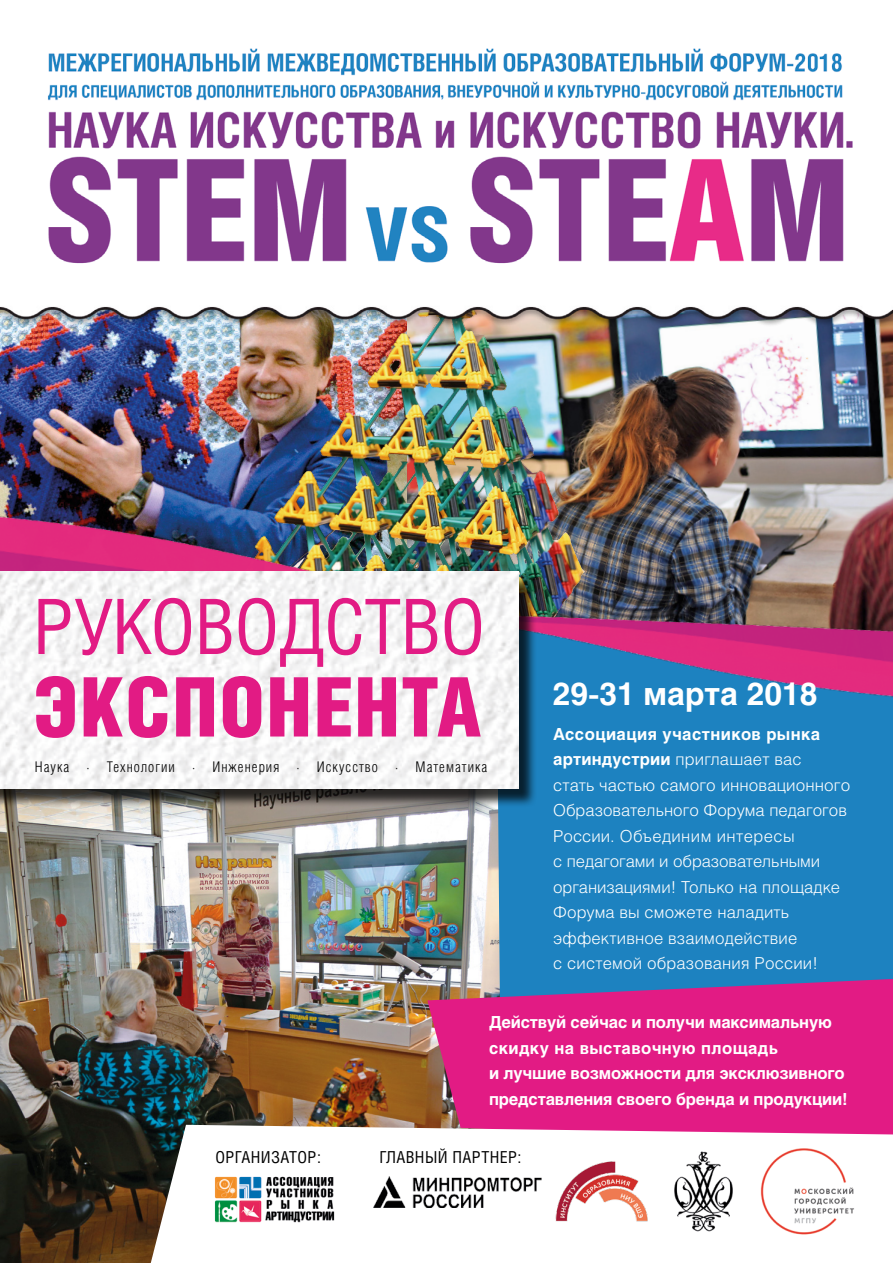
<style>
.page{position:relative;width:893px;height:1263px;background:#fff}
.page>*{position:absolute;margin:0;border:0;box-sizing:border-box;transform-origin:0 0}
.t1{font:900 82.5px "Helios Cond";letter-spacing:.015em;color:#e21b84}
.t2{font:76.5px "Helios Cond";letter-spacing:-.01em;color:#e21b84}
.t3{font:700 31.5px "Helios";color:#fff}
.t4{font:300 16.5px/25.5px "Helios";letter-spacing:.005em;color:#fff}
.t5{font:700 16.5px/25.5px "Helios";letter-spacing:-.01em;color:#fff}
.t6{font:16.5px "Helios Cond";letter-spacing:.025em;color:#000}
.t7{font:300 14.7px "Helios Cond";letter-spacing:.07em;color:#000}
.s1{font-weight:700}
</style>
<div class="page">
<img style="left:595px;top:328px;width:298px;height:207px">
<img style="left:0;top:807px;width:496px;height:456px">
<img style="left:0;top:328px;width:217px;height:114px">
<img style="left:217px;top:328px;width:378px;height:207px">
<div style="left:496px;top:799px;width:397px;height:180px;background:#1d82c0"></div>
<svg style="left:427px;top:979px;width:466px;height:146px;fill:#e21b84"></svg>
<img style="left:0;top:306px;width:893px;height:22px">
<img style="left:48px;top:48px;width:805px;height:216px">
<img style="left:413px;top:535px;width:480px;height:264px">
<img style="left:0;top:442px;width:413px;height:130px">
<div style="left:0;top:574px;width:538px;height:233px;background:#000;opacity:.75"></div>
<img style="left:0;top:572px;width:519px;height:217px">
<svg style="left:151px;top:1125px;width:742px;height:138px"></svg>
<img style="left:210px;top:1171px;width:130px;height:56px">
<img style="left:751px;top:1140px;width:111px;height:99px">
<img style="left:551px;top:1159px;width:101px;height:66px">
<img style="left:671px;top:1145px;width:65px;height:89px">
<img style="left:373px;top:1176px;width:172px;height:31px">
<h2 class="t2" style="left:33px;top:581px;width:454px">РУКОВОДСТВО</h2>
<h1 class="t1" style="left:33px;top:660px;width:450px">ЭКСПОНЕНТА</h1>
<p class="t7" style="left:35px;top:758px;width:454px">Наука · Технологии · Инженерия · Искусство · Математика</p>
<h3 class="t3" style="left:553px;top:676px;width:266px">29-31 марта 2018</h3>
<p class="t4" style="left:553px;top:721px;width:299px"><span class="s1">Ассоциация участников рынка артиндустрии</span> приглашает вас<br>стать частью самого инновационного<br>Образовательного Форума педагогов<br>России. Объединим интересы<br>с педагогами и образовательными организациями! Только на площадке<br>Форума вы сможете наладить эффективное взаимодействие<br>с системой образования России!</p>
<p class="t5" style="left:489px;top:1009px;width:360px">Действуй сейчас и получи максимальную скидку на выставочную площадь<br>и лучшие возможности для эксклюзивного представления своего бренда и продукции!</p>
<p class="t6" style="left:215px;top:1147px;width:107px">ОРГАНИЗАТОР:</p>
<p class="t6" style="left:379px;top:1147px;width:144px">ГЛАВНЫЙ ПАРТНЕР:</p>
</div>
